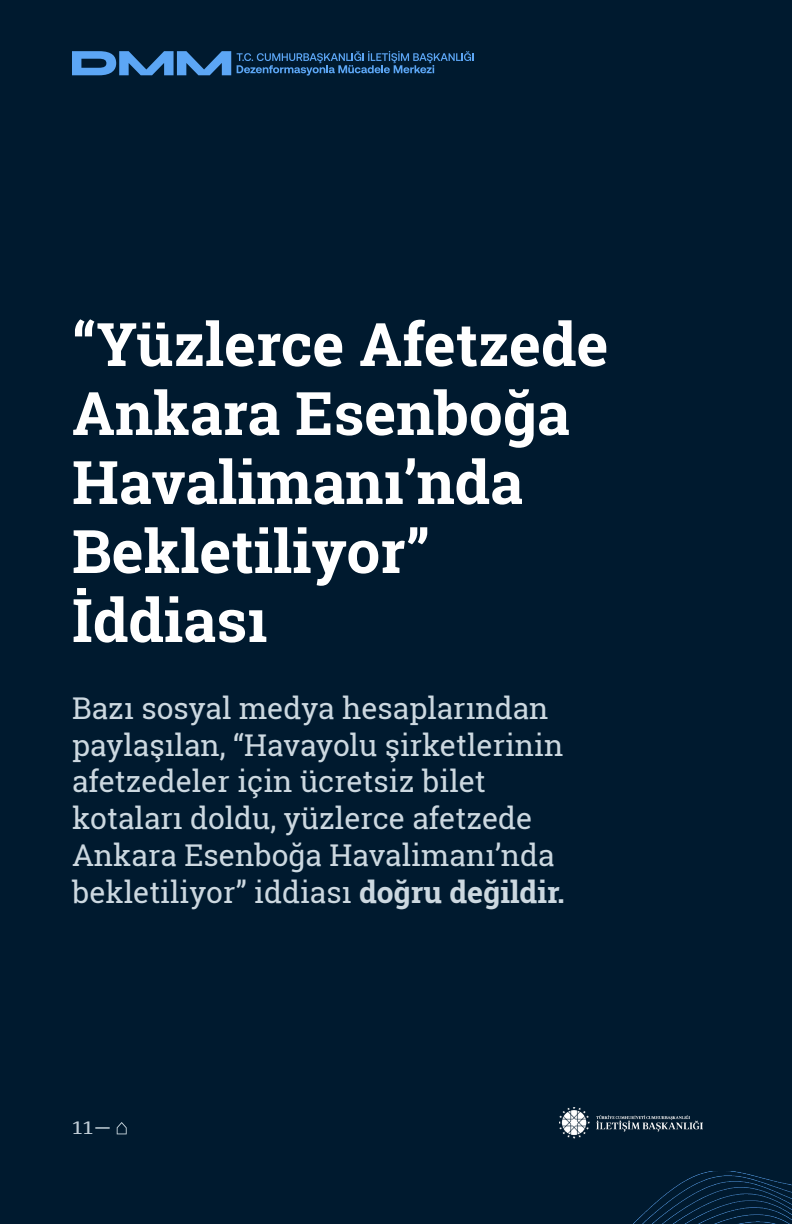
<style>
.page{position:relative;width:792px;height:1224px;background:#001a2f}
.page>*{position:absolute;margin:0;border:0;box-sizing:border-box;transform-origin:0 0}
.heading_2{font:700 60px/69px "Roboto Slab";color:#fff}
.heading_2-2{font:30px/36.8px "Roboto Slab";color:#ccd8e0}
.t1{font:500 18px "IBM Plex Serif";color:#bfccd6}
.s1{font-weight:700}
.s2{font-size:20px;color:#ccd9e0}
</style>
<div class="page">
<img style="left:633px;top:1171px;width:159px;height:53px">
<img style="left:559px;top:1107px;width:143px;height:31px">
<svg style="left:117px;top:1122px;width:10px;height:12px"></svg>
<svg style="left:72px;top:51px;width:159px;height:24px"></svg>
<svg style="left:237px;top:51px;width:237px;height:24px"></svg>
<p class="heading_2" style="left:72px;top:309px;width:538px">“Yüzlerce Afetzede<br>Ankara Esenboğa<br>Havalimanı’nda<br>Bekletiliyor”<br>İddiası</p>
<p class="heading_2-2" style="left:72px;top:689px;width:494px">Bazı sosyal medya hesaplarından paylaşılan, “Havayolu şirketlerinin afetzedeler için ücretsiz bilet kotaları doldu, yüzlerce afetzede Ankara Esenboğa Havalimanı’nda bekletiliyor” iddiası <span class="s1">doğru değildir.</span></p>
<p class="t1" style="left:72px;top:1114px;width:40px">11<span class="s2">—</span></p>
</div>
